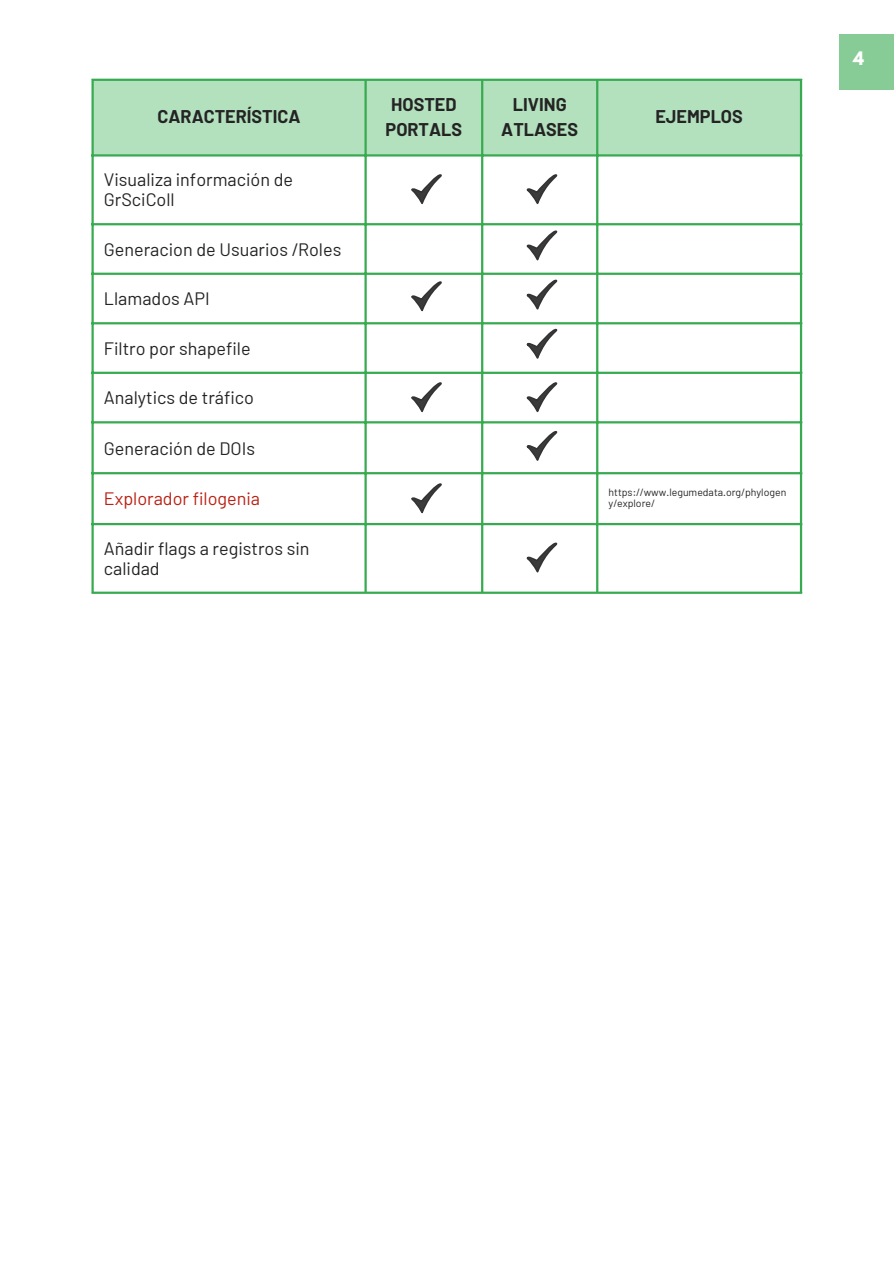
<style>
.page{position:relative;width:894px;height:1264px;background:#fff}
.page>*{position:absolute;margin:0;border:0;box-sizing:border-box;transform-origin:0 0}
.t1{font:18px/20.1px "Barlow";color:#242424}
.t2{font:700 18px/24.5px "Barlow";color:#242424;text-align:center}
.t3{font:18px "Barlow";color:#ba2215}
.t4{font:700 16.5px "League Spartan";color:#fff}
.t5{font:10.5px/11.4px "Barlow";color:#242424}
</style>
<div class="page">
<div style="left:839px;top:34px;width:54px;height:55px;background:#87cc96"></div>
<svg style="left:411px;top:174px;width:31px;height:30px"></svg>
<svg style="left:526px;top:174px;width:31px;height:30px"></svg>
<svg style="left:411px;top:281px;width:31px;height:31px"></svg>
<svg style="left:526px;top:230px;width:31px;height:31px"></svg>
<svg style="left:526px;top:279px;width:31px;height:31px"></svg>
<svg style="left:526px;top:328px;width:31px;height:31px"></svg>
<svg style="left:411px;top:382px;width:31px;height:30px"></svg>
<svg style="left:526px;top:382px;width:31px;height:30px"></svg>
<svg style="left:526px;top:431px;width:31px;height:30px"></svg>
<svg style="left:411px;top:483px;width:31px;height:30px"></svg>
<svg style="left:526px;top:542px;width:31px;height:31px"></svg>
<div style="left:94px;top:81px;width:705px;height:73px;background:#b3e1bd"></div>
<hr style="left:91px;top:81px;width:3px;height:510px;background:#38ab51">
<hr style="left:364px;top:81px;width:2px;height:510px;background:#38ab51">
<hr style="left:481px;top:81px;width:2px;height:510px;background:#38ab51">
<hr style="left:596px;top:81px;width:2px;height:510px;background:#38ab51">
<hr style="left:799px;top:81px;width:2px;height:510px;background:#38ab51">
<hr style="left:91px;top:79px;width:710px;height:2px;background:#38ab51">
<hr style="left:91px;top:154px;width:710px;height:2px;background:#38ab51">
<hr style="left:91px;top:223px;width:710px;height:2px;background:#38ab51">
<hr style="left:91px;top:273px;width:710px;height:2px;background:#38ab51">
<hr style="left:91px;top:322px;width:710px;height:2px;background:#38ab51">
<hr style="left:91px;top:372px;width:710px;height:2px;background:#38ab51">
<hr style="left:91px;top:421px;width:710px;height:2px;background:#38ab51">
<hr style="left:91px;top:472px;width:710px;height:2px;background:#38ab51">
<hr style="left:91px;top:523px;width:710px;height:2px;background:#38ab51">
<hr style="left:91px;top:591px;width:710px;height:3px;background:#38ab51">
<p class="t2" style="left:157px;top:104px;width:144px">CARACTERÍSTICA</p>
<p class="t2" style="left:385px;top:92px;width:78px">HOSTED<br>PORTALS</p>
<p class="t2" style="left:501px;top:92px;width:78px">LIVING<br>ATLASES</p>
<p class="t2" style="left:655px;top:104px;width:89px">EJEMPLOS</p>
<p class="t1" style="left:104px;top:169px;width:191px">Visualiza información de<br>GrSciColl</p>
<p class="t1" style="left:104px;top:238px;width:239px">Generacion de Usuarios /Roles</p>
<p class="t1" style="left:104px;top:288px;width:107px">Llamados API</p>
<p class="t1" style="left:104px;top:337px;width:148px">Filtro por shapefile</p>
<p class="t1" style="left:104px;top:387px;width:152px">Analytics de tráfico</p>
<p class="t1" style="left:104px;top:437px;width:153px">Generación de DOIs</p>
<p class="t3" style="left:104px;top:487px;width:158px">Explorador filogenia</p>
<p class="t5" style="left:608px;top:486px;width:179px">https://www.legumedata.org/phylogen y/explore/</p>
<p class="t1" style="left:104px;top:537px;width:207px">Añadir flags a registros sin calidad</p>
<p class="t4" style="left:852px;top:51px;width:12px">4</p>
</div>
